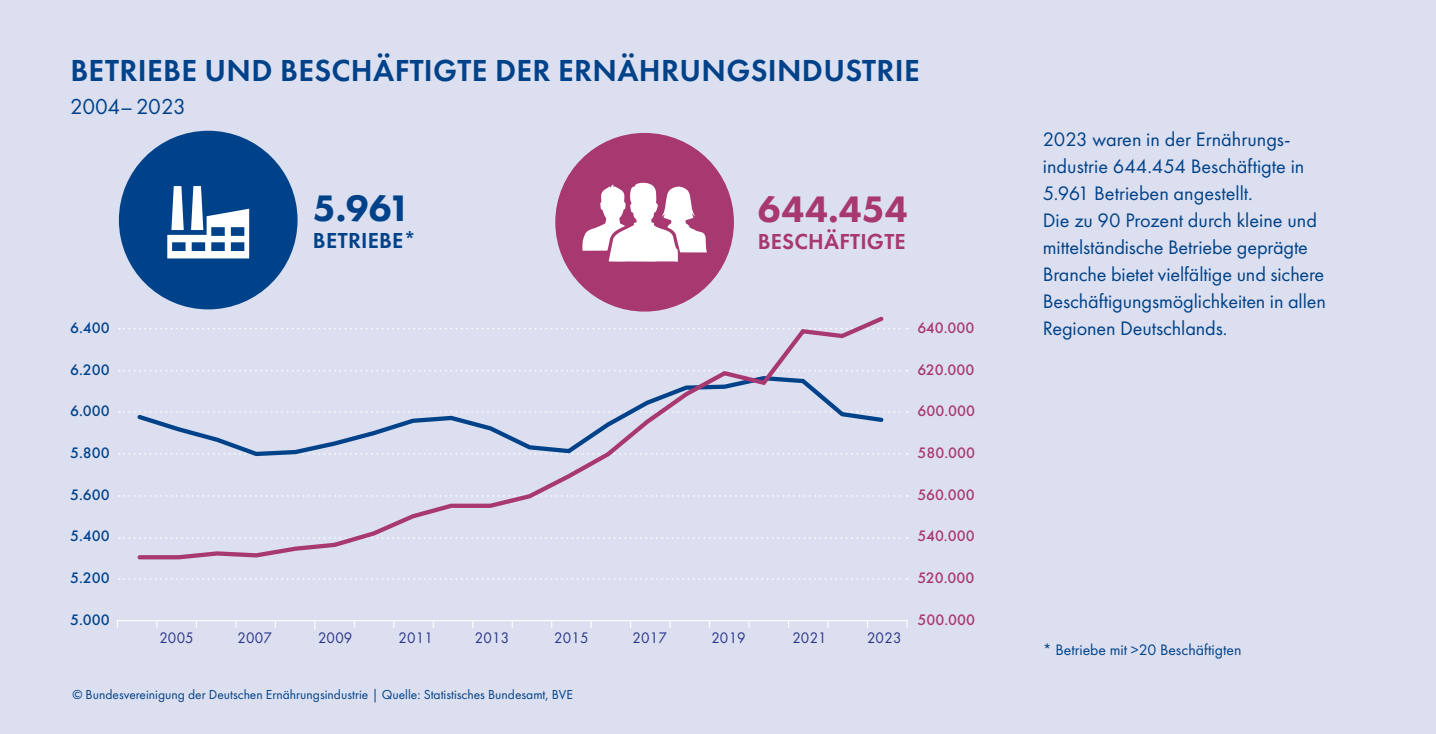
<style>
.page{position:relative;width:1436px;height:734px;background:#fff}
.page>*{position:absolute;margin:0;border:0;box-sizing:border-box;transform-origin:0 0}
.t1{font:800 38.25px "Futura PT";letter-spacing:.01em;color:#a83870}
.t2{font:800 38.25px "Futura PT";color:#004289}
.t3{font:600 31.5px "Futura PT";letter-spacing:.01em;color:#004289}
.t4{font:600 22.5px "Futura PT";letter-spacing:.01em;color:#a83870}
.t5{font:22.5px "Futura PT";letter-spacing:-.025em;color:#004289}
.t6{font:600 22.5px "Futura PT";letter-spacing:.01em;color:#004289}
.texte2018{font:20.25px/27px "Futura PT";letter-spacing:-.005em;color:#004289}
.t7{font:500 15.75px "Futura PT";color:#a83870}
.t8{font:500 15.75px "Futura PT";color:#004289}
.t9{font:15.75px "Futura PT";color:#28348b;scale:.94 1}
.t10{font:15.75px "Futura PT";color:#004289}
.t11{font:13.5px "Futura PT";color:#004289}
</style>
<div class="page">
<div style="left:0;top:0;width:1435px;height:733px;background:#dcdfef"></div>
<div style="left:119px;top:131px;width:178px;height:178px;background:#004289;border-radius:50%"></div>
<svg style="left:167px;top:186px;width:82px;height:72px"></svg>
<div style="left:555px;top:133px;width:178px;height:178px;background:#a83870;border-radius:50%"></div>
<svg style="left:582px;top:182px;width:124px;height:80px"></svg>
<svg style="left:119px;top:328px;width:788px;height:1px"></svg>
<svg style="left:119px;top:370px;width:788px;height:1px"></svg>
<svg style="left:119px;top:411px;width:788px;height:1px"></svg>
<svg style="left:119px;top:453px;width:788px;height:1px"></svg>
<svg style="left:119px;top:495px;width:788px;height:1px"></svg>
<svg style="left:119px;top:537px;width:788px;height:1px"></svg>
<svg style="left:119px;top:578px;width:788px;height:2px"></svg>
<svg style="left:135px;top:316px;width:751px;height:244px"></svg>
<hr style="left:117px;top:620px;width:790px;height:1px;background:#fff">
<p class="t3" style="left:70px;top:51px;width:850px">BETRIEBE UND BESCHÄFTIGTE DER ERNÄHRUNGSINDUSTRIE</p>
<p class="t5" style="left:70px;top:93px;width:117px">2004–2023</p>
<p class="t2" style="left:313px;top:185px;width:100px">5.961</p>
<p class="t6" style="left:313px;top:227px;width:105px">BETRIEBE*</p>
<p class="t1" style="left:757px;top:186px;width:151px">644.454</p>
<p class="t4" style="left:757px;top:228px;width:149px">BESCHÄFTIGTE</p>
<p class="texte2018" style="left:1042px;top:126px;width:284px">2023 waren in der Ernährungs&shy;industrie 644.454 Beschäftigte in 5.961 Betrieben angestellt.<br>Die zu 90 Prozent durch kleine und mittelständische Betriebe geprägte Branche bietet vielfältige und sichere Beschäftigungsmöglichkeiten in allen</p>
<p class="t8" style="left:70px;top:318px;width:41px">6.400</p>
<p class="texte2018" style="left:1042px;top:315px;width:186px">Regionen Deutschlands.</p>
<p class="t8" style="left:70px;top:360px;width:41px">6.200</p>
<p class="t8" style="left:70px;top:401px;width:41px">6.000</p>
<p class="t8" style="left:70px;top:443px;width:41px">5.800</p>
<p class="t8" style="left:70px;top:485px;width:41px">5.600</p>
<p class="t8" style="left:70px;top:526px;width:41px">5.400</p>
<p class="t8" style="left:70px;top:568px;width:41px">5.200</p>
<p class="t8" style="left:70px;top:610px;width:41px">5.000</p>
<p class="t7" style="left:917px;top:318px;width:58px">640.000</p>
<p class="t7" style="left:917px;top:360px;width:58px">620.000</p>
<p class="t7" style="left:917px;top:401px;width:59px">600.000</p>
<p class="t7" style="left:917px;top:443px;width:59px">580.000</p>
<p class="t7" style="left:917px;top:485px;width:59px">560.000</p>
<p class="t7" style="left:917px;top:526px;width:59px">540.000</p>
<p class="t7" style="left:917px;top:568px;width:58px">520.000</p>
<p class="t7" style="left:917px;top:610px;width:59px">500.000</p>
<p class="t9" style="left:159px;top:628px;width:38px">2005</p>
<p class="t9" style="left:237px;top:628px;width:38px">2007</p>
<p class="t9" style="left:318px;top:628px;width:38px">2009</p>
<p class="t9" style="left:398px;top:628px;width:38px">2011</p>
<p class="t9" style="left:475px;top:628px;width:38px">2013</p>
<p class="t9" style="left:554px;top:628px;width:38px">2015</p>
<p class="t9" style="left:632px;top:628px;width:38px">2017</p>
<p class="t9" style="left:711px;top:628px;width:38px">2019</p>
<p class="t9" style="left:792px;top:628px;width:38px">2021</p>
<p class="t9" style="left:867px;top:628px;width:38px">2023</p>
<p class="t11" style="left:72px;top:686px;width:502px">© Bundesvereinigung der Deutschen Ernährungsindustrie | Quelle: Statistisches Bundesamt, BVE</p>
<p class="t10" style="left:1042px;top:640px;width:200px">* Betriebe mit &gt;20 Beschäftigten</p>
</div>
